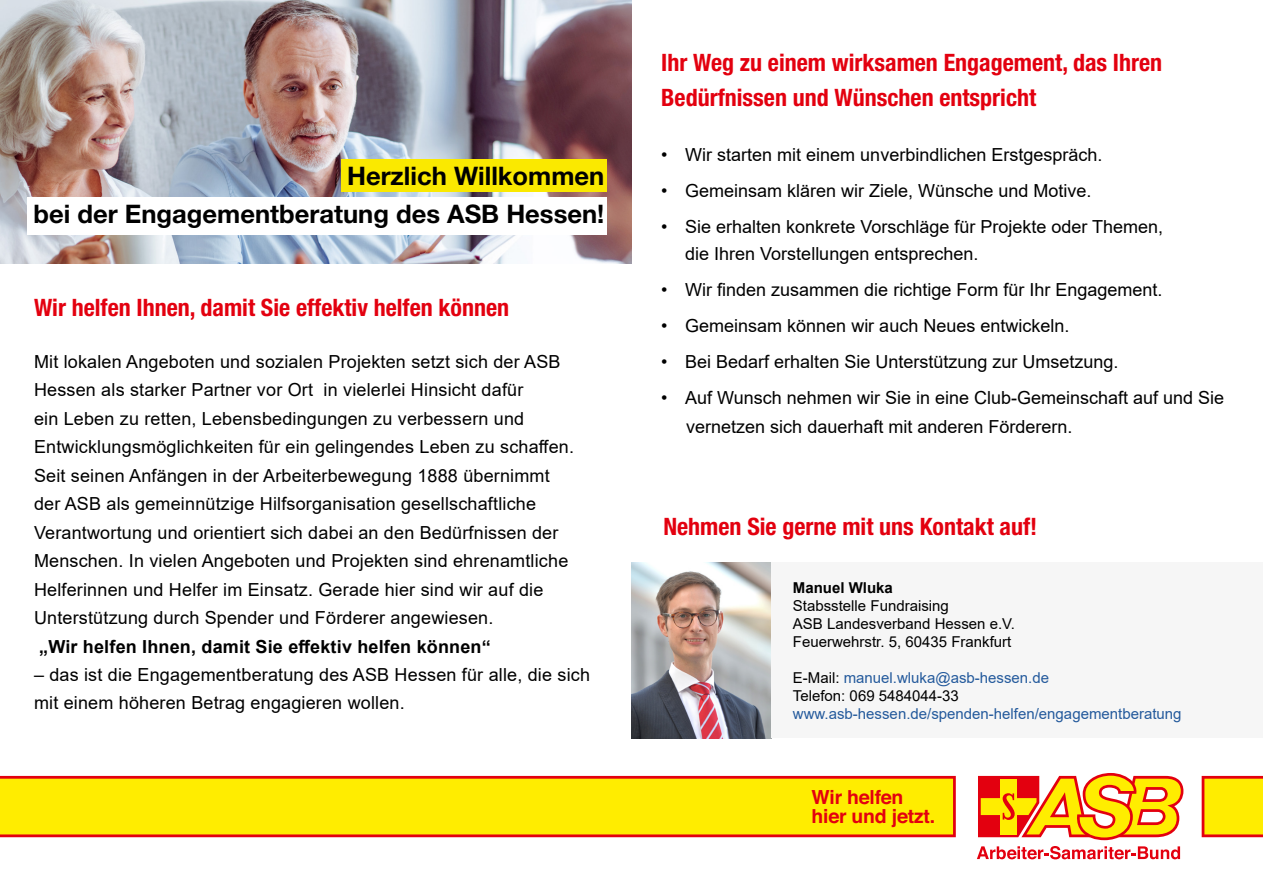
<style>
.page{position:relative;width:1263px;height:893px;background:#fff}
.page>*{position:absolute;margin:0;border:0;box-sizing:border-box;transform-origin:0 0}
.t1{font:700 25.5px/38.4px "Helvetica Neue LT Std";color:#000;text-align:right}
.t2{font:700 condensed 24px/34.5px "Helvetica Neue LT Std";color:#e3000f}
.t3{font:700 19.35px/19.4px "Helvetica";letter-spacing:-.01em;color:#e3000f}
.t4{font:18px/28.5px "Arial";letter-spacing:.01em;color:#000}
.t5{font:700 18px "Arial";letter-spacing:.01em;color:#000}
.t6{font:15px/18px "Arial";color:#000}
.t7{font:15px "Arial";color:#245a9c}
.t8{font:700 15px "Arial";color:#000}
.s1{color:#245a9c}
</style>
<div class="page">
<svg style="left:977px;top:846px;width:203px;height:13px"></svg>
<svg style="left:978px;top:773px;width:205px;height:67px"></svg>
<svg style="left:0;top:776px;width:956px;height:61px;background:#fcd801"></svg>
<svg style="left:1202px;top:776px;width:61px;height:61px;background:#fbd001"></svg>
<img style="left:0;top:0;width:631px;height:264px">
<img style="left:631px;top:563px;width:140px;height:175px">
<div style="left:341px;top:159px;width:266px;height:33px;background:#fae900"></div>
<div style="left:27px;top:197px;width:580px;height:37px;background:#fff"></div>
<div style="left:772px;top:562px;width:491px;height:176px;background:#f6f6f6"></div>
<h1 class="t1" style="left:34px;top:156px;width:572px">Herzlich Willkommen<br>bei der Engagementberatung des ASB Hessen!</h1>
<h2 class="t2" style="left:34px;top:290px;width:477px">Wir helfen Ihnen, damit Sie effektiv helfen können</h2>
<p class="t4" style="left:34px;top:347px;width:542px">Mit lokalen Angeboten und sozialen Projekten setzt sich der ASB Hessen als starker Partner vor Ort in vielerlei Hinsicht dafür<br>ein Leben zu retten, Lebensbedingungen zu verbessern und Entwicklungsmöglichkeiten für ein gelingendes Leben zu schaffen.<br>Seit seinen Anfängen in der Arbeiterbewegung 1888 übernimmt der ASB als gemeinnützige Hilfsorganisation gesellschaftliche Verantwortung und orientiert sich dabei an den Bedürfnissen der Menschen. In vielen Angeboten und Projekten sind ehrenamtliche Helferinnen und Helfer im Einsatz. Gerade hier sind wir auf die Unterstützung durch Spender und Förderer angewiesen.</p>
<p class="t5" style="left:39px;top:633px;width:453px">„Wir helfen Ihnen, damit Sie effektiv helfen können“</p>
<p class="t4" style="left:34px;top:660px;width:557px">– das ist die Engagementberatung des ASB Hessen für alle, die sich mit einem höheren Betrag engagieren wollen.</p>
<h2 class="t2" style="left:661px;top:45px;width:502px">Ihr Weg zu einem wirksamen Engagement, das Ihren<br>Bedürfnissen und Wünschen entspricht</h2>
<p class="t4" style="left:661px;top:141px;width:443px">• Wir starten mit einem unverbindlichen Erstgespräch.</p>
<p class="t4" style="left:661px;top:177px;width:432px">• Gemeinsam klären wir Ziele, Wünsche und Motive.</p>
<p class="t4" style="left:685px;top:214px;width:479px;line-height:27px;text-indent:-24px">• Sie erhalten konkrete Vorschläge für Projekte oder Themen, die Ihren Vorstellungen entsprechen.</p>
<p class="t4" style="left:661px;top:276px;width:503px">• Wir finden zusammen die richtige Form für Ihr Engagement.</p>
<p class="t4" style="left:661px;top:312px;width:410px">• Gemeinsam können wir auch Neues entwickeln.</p>
<p class="t4" style="left:661px;top:348px;width:459px">• Bei Bedarf erhalten Sie Unterstützung zur Umsetzung.</p>
<p class="t4" style="left:686px;top:384px;width:539px;text-indent:-25px">• Auf Wunsch nehmen wir Sie in eine Club-Gemeinschaft auf und Sie vernetzen sich dauerhaft mit anderen Förderern.</p>
<h2 class="t2" style="left:663px;top:509px;width:375px">Nehmen Sie gerne mit uns Kontakt auf!</h2>
<p class="t8" style="left:793px;top:577px;width:102px">Manuel Wluka</p>
<p class="t6" style="left:793px;top:597px;width:224px">Stabsstelle Fundraising<br>ASB Landesverband Hessen e.V.<br>Feuerwehrstr. 5, 60435 Frankfurt</p>
<p class="t6" style="left:793px;top:669px;width:258px">E-Mail: <span class="s1">manuel.wluka@asb-hessen.de<br></span>Telefon: 069 5484044-33</p>
<p class="t7" style="left:793px;top:703px;width:390px">www.asb-hessen.de/spenden-helfen/engagementberatung</p>
<p class="t3" style="left:811px;top:788px;width:125px">Wir helfen hier und jetzt.</p>
</div>
